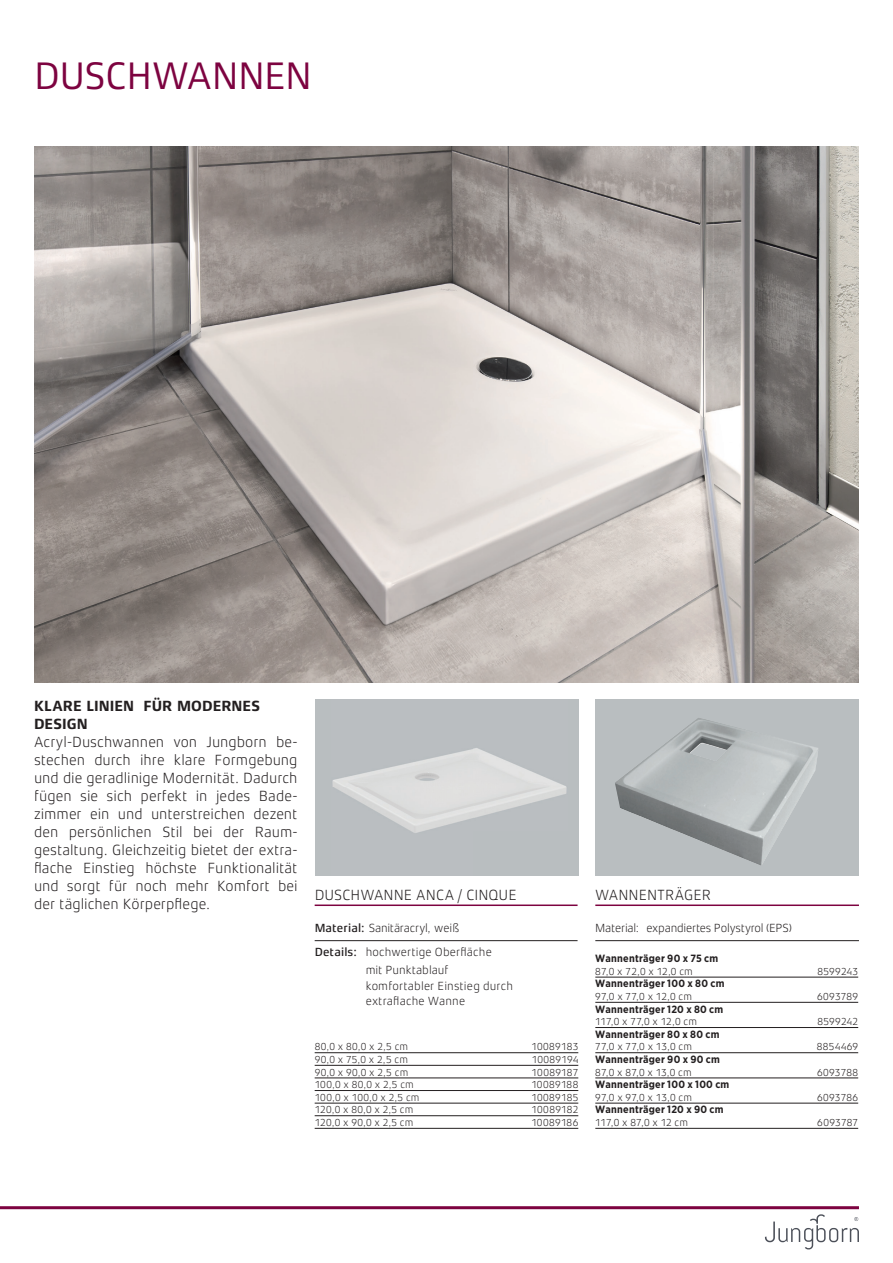
<style>
.page{position:relative;width:893px;height:1263px;background:#fff}
.page>*{position:absolute;margin:0;border:0;box-sizing:border-box;transform-origin:0 0}
.t1{font:39px "Xenois Sans Pro";letter-spacing:-.02em;color:#7d0340}
.t2{font:300 15px/18px "Xenois Sans Pro";color:#231f20;text-align:justify}
.t3{font:700 15px/18px "Xenois Sans Pro";color:#231f20}
.t4{font:300 12px/15.8px "Xenois Sans Pro";color:#231f20}
.t5{font:300 12px "Xenois Sans Pro";letter-spacing:-.02em;color:#231f20}
.t6{font:300 10.5px "Xenois Sans Pro";letter-spacing:.025em;color:#231f20}
.t7{font:700 10.5px "Gotham Narrow";letter-spacing:.025em;color:#231f20}
.s1{font-weight:500}
</style>
<div class="page">
<hr style="left:0;top:1206px;width:859px;height:3px;background:#7d0340">
<svg style="left:765px;top:1214px;width:94px;height:35px"></svg>
<img style="left:34px;top:147px;width:825px;height:535px">
<div style="left:315px;top:699px;width:263px;height:177px;background:#b9bec0"></div>
<img style="left:332px;top:748px;width:235px;height:85px">
<hr style="left:315px;top:904px;width:263px;height:2px;background:#7d0340">
<hr style="left:315px;top:940px;width:263px;height:1px;background:#231f20">
<hr style="left:315px;top:1052px;width:263px;height:1px;background:#231f20">
<hr style="left:315px;top:1065px;width:263px;height:1px;background:#231f20">
<hr style="left:315px;top:1078px;width:263px;height:1px;background:#231f20">
<hr style="left:315px;top:1090px;width:263px;height:1px;background:#231f20">
<hr style="left:315px;top:1103px;width:263px;height:1px;background:#231f20">
<hr style="left:315px;top:1115px;width:263px;height:1px;background:#231f20">
<hr style="left:315px;top:1128px;width:263px;height:1px;background:#231f20">
<hr style="left:595px;top:904px;width:264px;height:2px;background:#7d0340">
<hr style="left:595px;top:940px;width:264px;height:1px;background:#231f20">
<hr style="left:595px;top:977px;width:263px;height:1px;background:#231f20">
<hr style="left:595px;top:1002px;width:263px;height:1px;background:#231f20">
<hr style="left:595px;top:1027px;width:263px;height:1px;background:#231f20">
<hr style="left:595px;top:1052px;width:263px;height:1px;background:#231f20">
<hr style="left:595px;top:1078px;width:263px;height:1px;background:#231f20">
<hr style="left:595px;top:1103px;width:263px;height:1px;background:#231f20">
<hr style="left:595px;top:1128px;width:263px;height:1px;background:#231f20">
<div style="left:595px;top:699px;width:264px;height:177px;background:#b9bec0"></div>
<img style="left:615px;top:718px;width:203px;height:147px">
<h1 class="t1" style="left:34px;top:54px;width:280px">DUSCHWANNEN</h1>
<p class="t3" style="left:34px;top:697px;width:227px">KLARE LINIEN FÜR MODERNES<br>DESIGN</p>
<p class="t2" style="left:34px;top:733px;width:265px">Acryl-Duschwannen von Jungborn be&shy;stechen durch ihre klare Formgebung und die geradlinige Modernität. Dadurch fügen sie sich perfekt in jedes Bade&shy;zimmer ein und unterstreichen dezent den persönlichen Stil bei der Raum&shy;gestaltung. Gleichzeitig bietet der extra - flache Einstieg höchste Funktionalität und sorgt für noch mehr Komfort bei der täglichen Körperpflege.</p>
<p class="t2" style="left:315px;top:886px;width:204px">DUSCHWANNE ANCA / CINQUE</p>
<p class="t4" style="left:315px;top:915px;width:179px;line-height:24.3px"><span class="s1">Material:</span> Sanitäracryl, weiß<br><span class="s1">Details:</span> hochwertige Oberfläche</p>
<p class="t4" style="left:366px;top:962px;width:149px">mit Punktablauf komfortabler Einstieg durch extraflache Wanne</p>
<p class="t6" style="left:315px;top:1041px;width:95px">80,0 x 80,0 x 2,5 cm</p>
<p class="t6" style="left:531px;top:1041px;width:48px">10089183</p>
<p class="t6" style="left:315px;top:1053px;width:95px">90,0 x 75,0 x 2,5 cm</p>
<p class="t6" style="left:532px;top:1053px;width:48px">10089194</p>
<p class="t6" style="left:315px;top:1066px;width:95px">90,0 x 90,0 x 2,5 cm</p>
<p class="t6" style="left:532px;top:1066px;width:48px">10089187</p>
<p class="t6" style="left:315px;top:1079px;width:101px">100,0 x 80,0 x 2,5 cm</p>
<p class="t6" style="left:531px;top:1079px;width:48px">10089188</p>
<p class="t6" style="left:315px;top:1091px;width:107px">100,0 x 100,0 x 2,5 cm</p>
<p class="t6" style="left:531px;top:1091px;width:48px">10089185</p>
<p class="t6" style="left:315px;top:1104px;width:100px">120,0 x 80,0 x 2,5 cm</p>
<p class="t6" style="left:532px;top:1104px;width:48px">10089182</p>
<p class="t6" style="left:315px;top:1116px;width:100px">120,0 x 90,0 x 2,5 cm</p>
<p class="t6" style="left:531px;top:1116px;width:48px">10089186</p>
<p class="t2" style="left:595px;top:886px;width:117px">WANNENTRÄGER</p>
<p class="t5" style="left:595px;top:921px;width:198px">Material: expandiertes Polystyrol (EPS)</p>
<p class="t7" style="left:595px;top:952px;width:125px">Wannenträger 90 x 75 cm</p>
<p class="t6" style="left:595px;top:965px;width:99px">87,0 x 72,0 x 12,0 cm</p>
<p class="t6" style="left:817px;top:965px;width:42px">8599243</p>
<p class="t7" style="left:595px;top:977px;width:131px">Wannenträger 100 x 80 cm</p>
<p class="t6" style="left:595px;top:990px;width:98px">97,0 x 77,0 x 12,0 cm</p>
<p class="t6" style="left:817px;top:990px;width:43px">6093789</p>
<p class="t7" style="left:595px;top:1002px;width:130px">Wannenträger 120 x 80 cm</p>
<p class="t6" style="left:595px;top:1016px;width:103px">117,0 x 77,0 x 12,0 cm</p>
<p class="t6" style="left:817px;top:1016px;width:42px">8599242</p>
<p class="t7" style="left:595px;top:1027px;width:126px">Wannenträger 80 x 80 cm</p>
<p class="t6" style="left:595px;top:1041px;width:98px">77,0 x 77,0 x 13,0 cm</p>
<p class="t6" style="left:817px;top:1041px;width:43px">8854469</p>
<p class="t7" style="left:595px;top:1052px;width:126px">Wannenträger 90 x 90 cm</p>
<p class="t6" style="left:595px;top:1066px;width:98px">87,0 x 87,0 x 13,0 cm</p>
<p class="t6" style="left:817px;top:1066px;width:43px">6093788</p>
<p class="t7" style="left:595px;top:1078px;width:136px">Wannenträger 100 x 100 cm</p>
<p class="t6" style="left:595px;top:1091px;width:98px">97,0 x 97,0 x 13,0 cm</p>
<p class="t6" style="left:817px;top:1091px;width:43px">6093786</p>
<p class="t7" style="left:595px;top:1103px;width:130px">Wannenträger 120 x 90 cm</p>
<p class="t6" style="left:595px;top:1116px;width:94px">117,0 x 87,0 x 12 cm</p>
<p class="t6" style="left:817px;top:1116px;width:42px">6093787</p>
</div>
